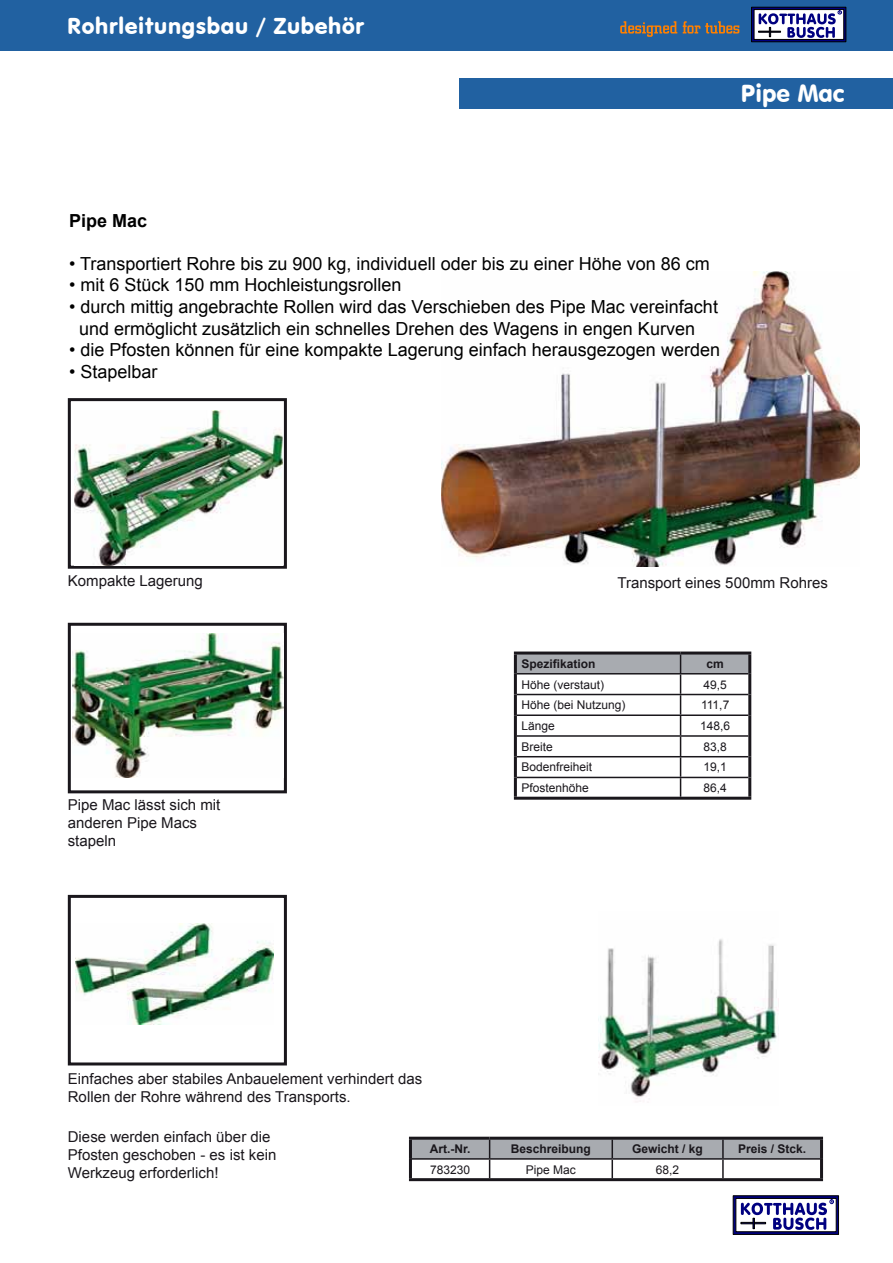
<style>
.page{position:relative;width:893px;height:1263px;background:#fff}
.page>*{position:absolute;margin:0;border:0;box-sizing:border-box;transform-origin:0 0}
.t1{font:24px "VAG Round";color:#fff}
.t2{font:24px "VAG Rounded BT";color:#fff}
.t3{font:18px/21.6px "Arial";color:#000}
.t4{font:700 18px "Arial";color:#000}
.t5{font:15px/18px "Arial";color:#1a171c}
.t6{font:12px "Arial";color:#1a171c}
.t7{font:700 12px "Arial";color:#1a171c}
</style>
<div class="page">
<div style="left:733px;top:1196px;width:105px;height:39px;background:#000061;border:1px solid #000"></div>
<div style="left:735px;top:1198px;width:101px;height:34px;background:#fff;border:1px solid #000"></div>
<svg style="left:740px;top:1199px;width:93px;height:31px"></svg>
<div style="left:0;top:0;width:892px;height:51px;background:#2161a1"></div>
<svg style="left:751px;top:7px;width:95px;height:35px"></svg>
<div style="left:754px;top:9px;width:89px;height:31px;background:#fff;border:1px solid #000"></div>
<svg style="left:758px;top:10px;width:83px;height:28px"></svg>
<div style="left:459px;top:79px;width:433px;height:30px;background:#2161a1"></div>
<svg style="left:620px;top:21px;width:119px;height:16px"></svg>
<img style="left:441px;top:272px;width:418px;height:295px">
<svg style="left:67px;top:398px;width:220px;height:668px"></svg>
<hr style="left:514px;top:652px;width:166px;height:3px;background:#1a171c">
<hr style="left:514px;top:655px;width:3px;height:19px;background:#1a171c">
<hr style="left:680px;top:652px;width:71px;height:3px;background:#1a171c">
<hr style="left:748px;top:655px;width:3px;height:19px;background:#1a171c">
<hr style="left:514px;top:674px;width:3px;height:21px;background:#1a171c">
<hr style="left:748px;top:674px;width:3px;height:21px;background:#1a171c">
<hr style="left:514px;top:695px;width:3px;height:20px;background:#1a171c">
<hr style="left:748px;top:695px;width:3px;height:20px;background:#1a171c">
<hr style="left:514px;top:715px;width:3px;height:21px;background:#1a171c">
<hr style="left:748px;top:715px;width:3px;height:21px;background:#1a171c">
<hr style="left:514px;top:736px;width:3px;height:21px;background:#1a171c">
<hr style="left:748px;top:736px;width:3px;height:21px;background:#1a171c">
<hr style="left:514px;top:757px;width:3px;height:20px;background:#1a171c">
<hr style="left:748px;top:757px;width:3px;height:20px;background:#1a171c">
<hr style="left:514px;top:777px;width:3px;height:20px;background:#1a171c">
<hr style="left:748px;top:777px;width:3px;height:20px;background:#1a171c">
<hr style="left:514px;top:797px;width:237px;height:3px;background:#1a171c">
<svg style="left:515px;top:653px;width:234px;height:41px"></svg>
<hr style="left:517px;top:694px;width:231px;height:1px;background:#1a171c">
<hr style="left:679px;top:695px;width:2px;height:20px;background:#1a171c">
<hr style="left:517px;top:715px;width:231px;height:1px;background:#1a171c">
<hr style="left:517px;top:735px;width:231px;height:2px;background:#1a171c">
<svg style="left:679px;top:716px;width:2px;height:40px"></svg>
<hr style="left:517px;top:756px;width:231px;height:1px;background:#1a171c">
<hr style="left:679px;top:757px;width:2px;height:20px;background:#1a171c">
<hr style="left:517px;top:777px;width:231px;height:1px;background:#1a171c">
<svg style="left:679px;top:778px;width:2px;height:19px"></svg>
<hr style="left:409px;top:1137px;width:80px;height:3px;background:#1a171c">
<hr style="left:409px;top:1140px;width:3px;height:19px;background:#1a171c">
<hr style="left:489px;top:1137px;width:334px;height:3px;background:#1a171c">
<hr style="left:820px;top:1140px;width:3px;height:19px;background:#1a171c">
<hr style="left:409px;top:1159px;width:3px;height:19px;background:#1a171c">
<hr style="left:820px;top:1159px;width:3px;height:19px;background:#1a171c">
<hr style="left:409px;top:1178px;width:414px;height:3px;background:#1a171c">
<svg style="left:410px;top:1138px;width:411px;height:40px"></svg>
<img style="left:598px;top:939px;width:180px;height:160px">
<img style="left:74px;top:410px;width:209px;height:155px">
<img style="left:72px;top:634px;width:211px;height:143px">
<img style="left:75px;top:924px;width:199px;height:100px">
<h1 class="t1" style="left:67px;top:13px;width:299px">Rohrleitungsbau / Zubehör</h1>
<h1 class="t2" style="left:741px;top:78px;width:105px">Pipe Mac</h1>
<p class="t4" style="left:69px;top:208px;width:80px">Pipe Mac</p>
<p class="t3" style="left:69px;top:253px;width:642px">• Transportiert Rohre bis zu 900 kg, individuell oder bis zu einer Höhe von 86 cm</p>
<p class="t3" style="left:69px;top:274px;width:334px">• mit 6 Stück 150 mm Hochleistungsrollen</p>
<p class="t3" style="left:79px;top:296px;width:640px;text-indent:-10px">• durch mittig angebrachte Rollen wird das Verschieben des Pipe Mac vereinfacht und ermöglicht zusätzlich ein schnelles Drehen des Wagens in engen Kurven</p>
<p class="t3" style="left:69px;top:339px;width:652px">• die Pfosten können für eine kompakte Lagerung einfach herausgezogen werden</p>
<p class="t3" style="left:69px;top:361px;width:90px">• Stapelbar</p>
<p class="t5" style="left:68px;top:572px;width:137px">Kompakte Lagerung</p>
<p class="t5" style="left:68px;top:796px;width:154px">Pipe Mac lässt sich mit anderen Pipe Macs stapeln</p>
<p class="t5" style="left:617px;top:574px;width:212px">Transport eines 500mm Rohres</p>
<p class="t7" style="left:521px;top:656px;width:76px">Spezifikation</p>
<p class="t7" style="left:706px;top:656px;width:19px">cm</p>
<p class="t6" style="left:521px;top:676px;width:84px">Höhe (verstaut)</p>
<p class="t6" style="left:703px;top:676px;width:25px">49,5</p>
<p class="t6" style="left:521px;top:697px;width:106px">Höhe (bei Nutzung)</p>
<p class="t6" style="left:701px;top:697px;width:30px">111,7</p>
<p class="t6" style="left:521px;top:718px;width:35px">Länge</p>
<p class="t6" style="left:700px;top:718px;width:32px">148,6</p>
<p class="t6" style="left:521px;top:739px;width:33px">Breite</p>
<p class="t6" style="left:703px;top:739px;width:25px">83,8</p>
<p class="t6" style="left:521px;top:759px;width:72px">Bodenfreiheit</p>
<p class="t6" style="left:703px;top:759px;width:25px">19,1</p>
<p class="t6" style="left:521px;top:780px;width:69px">Pfostenhöhe</p>
<p class="t6" style="left:703px;top:780px;width:25px">86,4</p>
<p class="t5" style="left:68px;top:1070px;width:356px">Einfaches aber stabiles Anbauelement verhindert das<br>Rollen der Rohre während des Transports.</p>
<p class="t5" style="left:68px;top:1128px;width:210px">Diese werden einfach über die<br>Pfosten geschoben - es ist kein<br>Werkzeug erforderlich!</p>
<p class="t7" style="left:429px;top:1141px;width:42px">Art.-Nr.</p>
<p class="t7" style="left:511px;top:1141px;width:82px">Beschreibung</p>
<p class="t7" style="left:632px;top:1141px;width:72px">Gewicht / kg</p>
<p class="t7" style="left:738px;top:1141px;width:70px">Preis / Stck.</p>
<p class="t6" style="left:430px;top:1162px;width:42px">783230</p>
<p class="t6" style="left:526px;top:1162px;width:52px">Pipe Mac</p>
<p class="t6" style="left:656px;top:1162px;width:25px">68,2</p>
</div>
